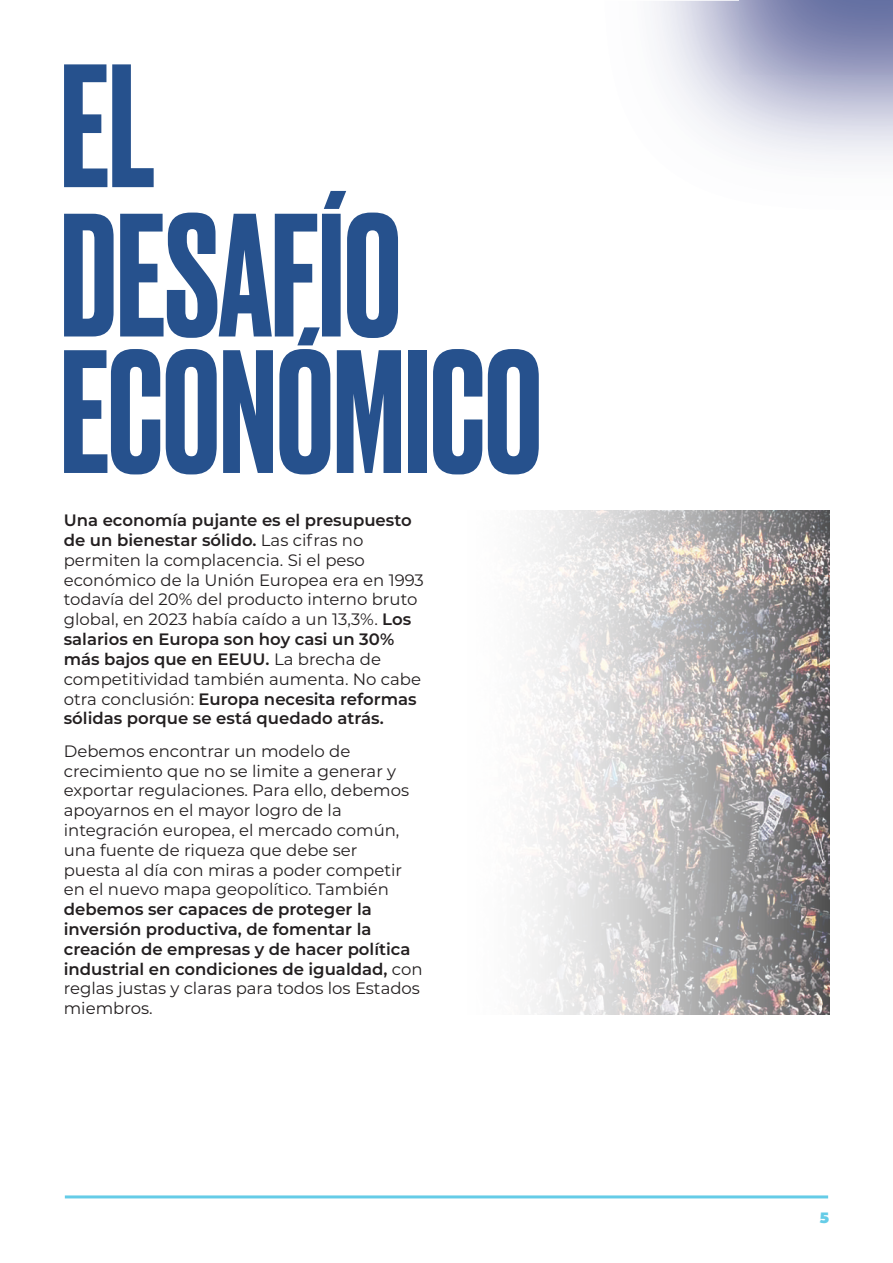
<style>
.page{position:relative;width:893px;height:1263px;background:#fff}
.page>*{position:absolute;margin:0;border:0;box-sizing:border-box;transform-origin:0 0}
.t1{font:500 165px/142.9px "Druk";color:#26518d}
.t2{font:16.5px/19.8px "Montserrat";color:#231f20}
.t3{font:600 16.5px/19.8px "Montserrat";color:#231f20}
.t4{font:900 15px "Montserrat";color:#65cce7}
.s1{font-weight:600}
.s2{font-weight:400}
</style>
<div class="page">
<hr style="left:65px;top:1195px;width:763px;height:3px;background:#65cce7">
<img style="left:740px;top:1px;width:153px;height:73px">
<svg style="left:530px;top:510px;width:299px;height:505px;background:#c0bdbc"></svg>
<h1 class="t1" style="left:61px;top:46px;width:483px">EL<br>DESAFÍO<br>ECONÓMICO</h1>
<p class="t2" style="left:64px;top:510px;width:362px"><span class="s1">Una economía pujante es el presupuesto de un bienestar sólido.</span> Las cifras no permiten la complacencia. Si el peso económico de la Unión Europea era en 1993 todavía del 20% del producto interno bruto global, en 2023 había caído a un 13,3%. <span class="s1">Los salarios en Europa son hoy casi un 30% más bajos que en EEUU.</span> La brecha de competitividad también aumenta. No cabe otra conclusión: <span class="s1">Europa necesita reformas sólidas porque se está quedado atrás.</span></p>
<p class="t2" style="left:64px;top:740px;width:347px">Debemos encontrar un modelo de crecimiento que no se limite a generar y exportar regulaciones. Para ello, debemos apoyarnos en el mayor logro de la integración europea, el mercado común, una fuente de riqueza que debe ser puesta al día con miras a poder competir en el nuevo mapa geopolítico. También</p>
<p class="t3" style="left:64px;top:899px;width:360px">debemos ser capaces de proteger la inversión productiva, de fomentar la creación de empresas y de hacer política industrial en condiciones de igualdad, <span class="s2">con reglas justas y claras para todos los Estados miembros.</span></p>
<p class="t4" style="left:820px;top:1207px;width:11px">5</p>
</div>
